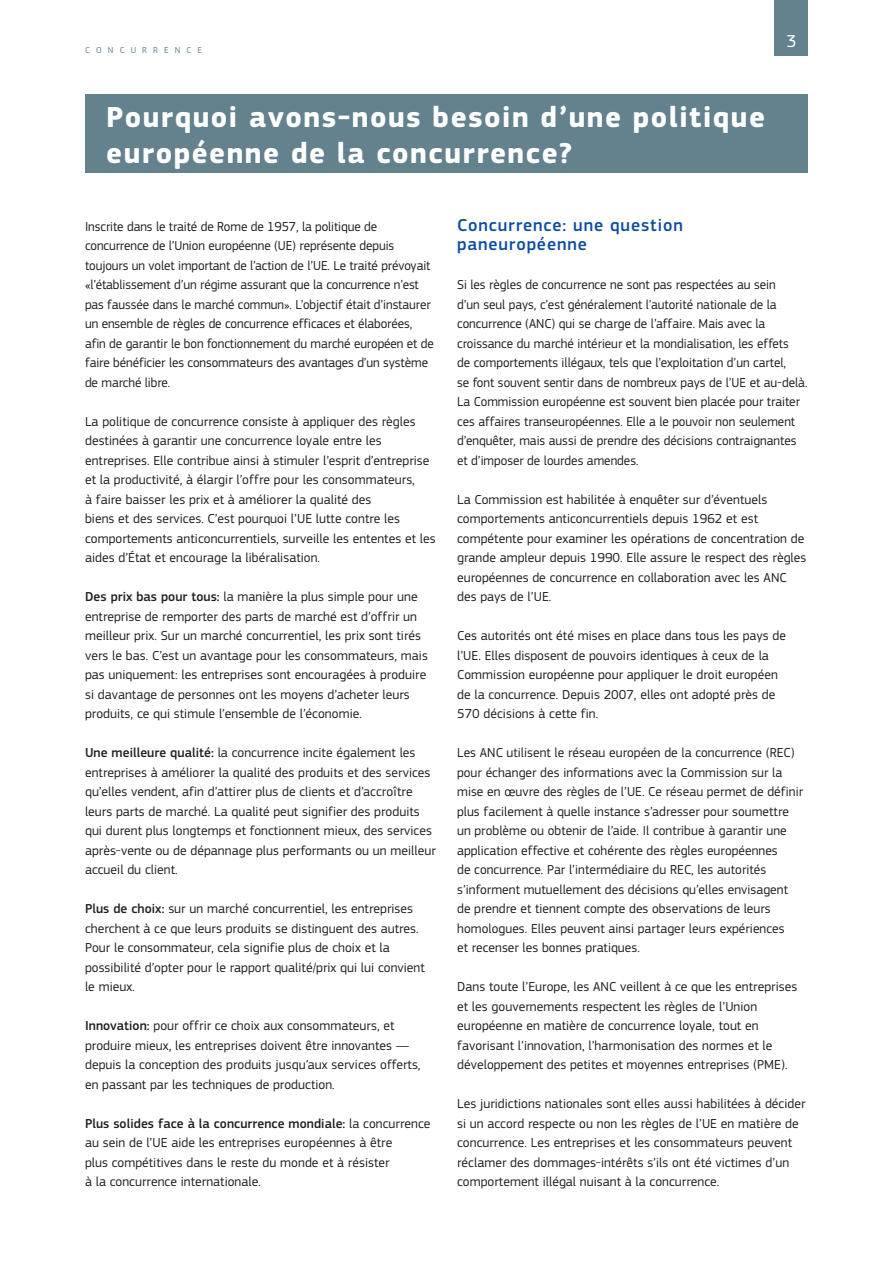
<style>
.page{position:relative;width:893px;height:1263px;background:#fff}
.page>*{position:absolute;margin:0;border:0;box-sizing:border-box;transform-origin:0 0}
.t1{font:700 30px/36px "EC Square Sans Pro";letter-spacing:.05em;color:#fff}
.t2{font:500 18px/19.5px "EC Square Sans Pro";letter-spacing:.05em;color:#0d4da1}
.t3{font:18px "EC Square Sans Pro";color:#fff}
.t4{font:13.5px/19.5px "EC Square Sans Pro";letter-spacing:.005em;color:#231f20}
.t5{font:9px "EC Square Sans Pro";letter-spacing:.68em;color:#63828e}
.s1{font-weight:500}
</style>
<div class="page">
<div style="left:775px;top:0;width:33px;height:55px;background:#63828e"></div>
<div style="left:85px;top:94px;width:723px;height:78px;background:#63828e"></div>
<p class="t5" style="left:85px;top:45px;width:118px">CONCURRENCE</p>
<h1 class="t1" style="left:106px;top:100px;width:660px">Pourquoi avons-nous besoin d’une politique européenne de la concurrence?</h1>
<h2 class="t3" style="left:786px;top:30px;width:12px">3</h2>
<p class="t4" style="left:85px;top:217px;width:350px">Inscrite dans le traité de Rome de 1957, la politique de concurrence de l’Union européenne (UE) représente depuis toujours un volet important de l’action de l’UE. Le traité prévoyait «l’établissement d’un régime assurant que la concurrence n’est pas faussée dans le marché commun». L’objectif était d’instaurer un ensemble de règles de concurrence efficaces et élaborées, afin de garantir le bon fonctionnement du marché européen et de faire bénéficier les consommateurs des avantages d’un système de marché libre.</p>
<p class="t4" style="left:85px;top:412px;width:352px">La politique de concurrence consiste à appliquer des règles destinées à garantir une concurrence loyale entre les entreprises. Elle contribue ainsi à stimuler l’esprit d’entreprise et la productivité, à élargir l’offre pour les consommateurs,<br>à faire baisser les prix et à améliorer la qualité des<br>biens et des services. C’est pourquoi l’UE lutte contre les comportements anticoncurrentiels, surveille les ententes et les aides d’État et encourage la libéralisation.</p>
<p class="t4" style="left:85px;top:587px;width:344px"><span class="s1">Des prix bas pour tous:</span> la manière la plus simple pour une entreprise de remporter des parts de marché est d’offrir un meilleur prix. Sur un marché concurrentiel, les prix sont tirés vers le bas. C’est un avantage pour les consommateurs, mais pas uniquement: les entreprises sont encouragées à produire si davantage de personnes ont les moyens d’acheter leurs produits, ce qui stimule l’ensemble de l’économie.</p>
<p class="t4" style="left:85px;top:743px;width:352px"><span class="s1">Une meilleure qualité:</span> la concurrence incite également les entreprises à améliorer la qualité des produits et des services qu’elles vendent, afin d’attirer plus de clients et d’accroître leurs parts de marché. La qualité peut signifier des produits qui durent plus longtemps et fonctionnent mieux, des services après-vente ou de dépannage plus performants ou un meilleur accueil du client.</p>
<p class="t4" style="left:85px;top:899px;width:341px"><span class="s1">Plus de choix:</span> sur un marché concurrentiel, les entreprises cherchent à ce que leurs produits se distinguent des autres.<br>Pour le consommateur, cela signifie plus de choix et la possibilité d’opter pour le rapport qualité/prix qui lui convient le mieux.</p>
<p class="t4" style="left:85px;top:1016px;width:337px"><span class="s1">Innovation:</span> pour offrir ce choix aux consommateurs, et produire mieux, les entreprises doivent être innovantes — depuis la conception des produits jusqu’aux services offerts, en passant par les techniques de production.</p>
<p class="t4" style="left:85px;top:1114px;width:347px"><span class="s1">Plus solides face à la concurrence mondiale:</span> la concurrence au sein de l’UE aide les entreprises européennes à être<br>plus compétitives dans le reste du monde et à résister<br>à la concurrence internationale.</p>
<h2 class="t2" style="left:457px;top:215px;width:227px">Concurrence: une question paneuropéenne</h2>
<p class="t4" style="left:457px;top:275px;width:352px">Si les règles de concurrence ne sont pas respectées au sein<br>d’un seul pays, c’est généralement l’autorité nationale de la concurrence (ANC) qui se charge de l’affaire. Mais avec la croissance du marché intérieur et la mondialisation, les effets<br>de comportements illégaux, tels que l’exploitation d’un cartel,<br>se font souvent sentir dans de nombreux pays de l’UE et au-delà.<br>La Commission européenne est souvent bien placée pour traiter ces affaires transeuropéennes. Elle a le pouvoir non seulement d’enquêter, mais aussi de prendre des décisions contraignantes et d’imposer de lourdes amendes.</p>
<p class="t4" style="left:457px;top:490px;width:351px">La Commission est habilitée à enquêter sur d’éventuels comportements anticoncurrentiels depuis 1962 et est compétente pour examiner les opérations de concentration de grande ampleur depuis 1990. Elle assure le respect des règles européennes de concurrence en collaboration avec les ANC des pays de l’UE.</p>
<p class="t4" style="left:457px;top:626px;width:330px">Ces autorités ont été mises en place dans tous les pays de l’UE. Elles disposent de pouvoirs identiques à ceux de la Commission européenne pour appliquer le droit européen de la concurrence. Depuis 2007, elles ont adopté près de 570 décisions à cette fin.</p>
<p class="t4" style="left:457px;top:743px;width:347px">Les ANC utilisent le réseau européen de la concurrence (REC) pour échanger des informations avec la Commission sur la mise en œuvre des règles de l’UE. Ce réseau permet de définir plus facilement à quelle instance s’adresser pour soumettre un problème ou obtenir de l’aide. Il contribue à garantir une application effective et cohérente des règles européennes<br>de concurrence. Par l’intermédiaire du REC, les autorités s’informent mutuellement des décisions qu’elles envisagent de prendre et tiennent compte des observations de leurs homologues. Elles peuvent ainsi partager leurs expériences<br>et recenser les bonnes pratiques.</p>
<p class="t4" style="left:457px;top:977px;width:342px">Dans toute l’Europe, les ANC veillent à ce que les entreprises et les gouvernements respectent les règles de l’Union européenne en matière de concurrence loyale, tout en favorisant l’innovation, l’harmonisation des normes et le développement des petites et moyennes entreprises (PME).</p>
<p class="t4" style="left:457px;top:1094px;width:350px">Les juridictions nationales sont elles aussi habilitées à décider si un accord respecte ou non les règles de l’UE en matière de concurrence. Les entreprises et les consommateurs peuvent réclamer des dommages-intérêts s’ils ont été victimes d’un comportement illégal nuisant à la concurrence.</p>
</div>
